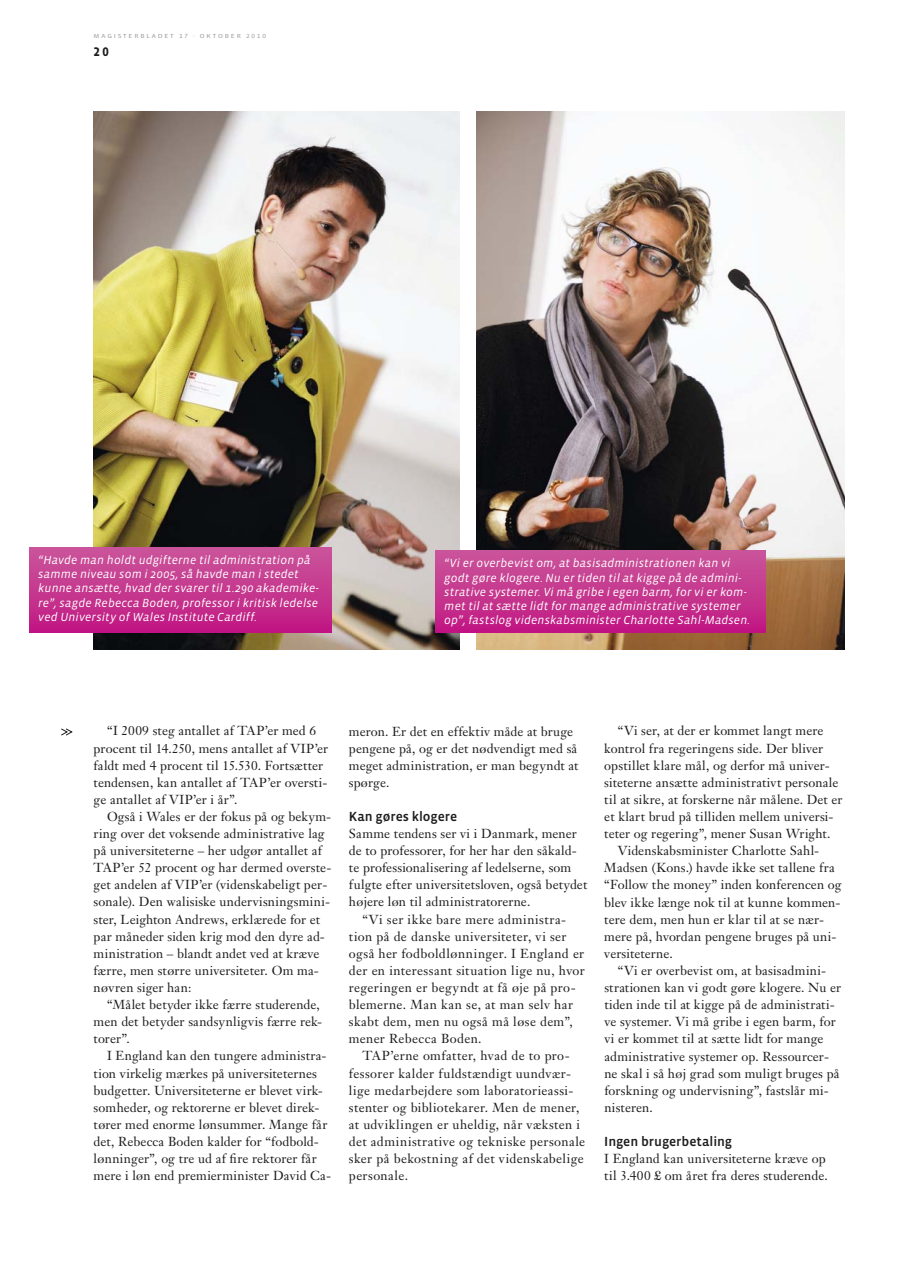
<style>
.page{position:relative;width:915px;height:1263px;background:#fff}
.page>*{position:absolute;margin:0;border:0;box-sizing:border-box;transform-origin:0 0}
.t1{font:500 13.5px "Vista Sans OT";color:#1c1c1c}
.t2{font:12.9px/17.1px "Janson Text";letter-spacing:.015em;color:#1c1c1c}
.t3{font:12.9px "Janson Text";letter-spacing:.035em;color:#1c1c1c}
.t4{font:700 12.75px "Vista Sans OT";color:#1c1c1c}
.t5{font:italic 12px/14.2px "Vista Sans OT";letter-spacing:.01em;color:#fff}
.t6{font:6px "Vista Sans OT";letter-spacing:.25em;color:#979898;scale:1.2 1}
</style>
<div class="page">
<img style="left:476px;top:112px;width:368px;height:538px">
<img style="left:94px;top:112px;width:365px;height:538px">
<div style="left:435px;top:551px;width:330px;height:82px;background:linear-gradient(to bottom,#ca579b,#c11883)"></div>
<div style="left:30px;top:547px;width:302px;height:86px;background:linear-gradient(to bottom,#ca579b,#c11883)"></div>
<svg style="left:61px;top:728px;width:12px;height:8px"></svg>
<p class="t6" style="left:94px;top:33px;width:145px">MAGISTERBLADET 17 · OKTOBER 2010</p>
<p class="t4" style="left:94px;top:47px;width:17px">20</p>
<p class="t5" style="left:38px;top:553px;width:282px">“Havde man holdt udgifterne til administration på samme niveau som i 2005, så havde man i stedet kunne ansætte, hvad der svarer til 1.290 akademike&shy;re”, sagde Rebecca Boden, professor i kritisk ledelse ved University of Wales Institute Cardiff.</p>
<p class="t5" style="left:444px;top:556px;width:307px">“Vi er overbevist om, at basisadministrationen kan vi godt gøre klogere. Nu er tiden til at kigge på de admini&shy;strative systemer. Vi må gribe i egen barm, for vi er kom&shy;met til at sætte lidt for mange administrative systemer op”, fastslog videnskabsminister Charlotte Sahl-Madsen.</p>
<p class="t2" style="left:94px;top:724px;width:236px;text-indent:14px">“I 2009 steg antallet af TAP’er med 6 procent til 14.250, mens antallet af VIP’er faldt med 4 procent til 15.530. Fortsætter tendensen, kan antallet af TAP’er oversti&shy;ge antallet af VIP’er i år”.</p>
<p class="t2" style="left:94px;top:809px;width:239px;text-indent:13px">Også i Wales er der fokus på og bekym&shy;ring over det voksende administrative lag på universiteterne – her udgør antallet af TAP’er 52 procent og har dermed overste&shy;get andelen af VIP’er (videnskabeligt per&shy;sonale). Den walisiske undervisningsmini&shy;ster, Leighton Andrews, erklærede for et par måneder siden krig mod den dyre ad&shy;ministration – blandt andet ved at kræve færre, men større universiteter. Om ma&shy;nøvren siger han:</p>
<p class="t2" style="left:94px;top:997px;width:230px;text-indent:14px">“Målet betyder ikke færre studerende, men det betyder sandsynligvis færre rek&shy;torer”.</p>
<p class="t2" style="left:94px;top:1049px;width:239px;text-indent:14px">I England kan den tungere administra&shy;tion virkelig mærkes på universiteternes budgetter. Universiteterne er blevet virk&shy;somheder, og rektorerne er blevet direk&shy;tører med enorme lønsummer. Mange får det, Rebecca Boden kalder for “fodbold&shy;lønninger”, og tre ud af fire rektorer får mere i løn end premierminister David Ca-</p>
<p class="t2" style="left:349px;top:724px;width:231px">meron. Er det en effektiv måde at bruge pengene på, og er det nødvendigt med så meget administration, er man begyndt at spørge.</p>
<p class="t1" style="left:349px;top:810px;width:110px">Kan gøres klogere</p>
<p class="t2" style="left:349px;top:826px;width:229px">Samme tendens ser vi i Danmark, mener</p>
<p class="t2" style="left:349px;top:843px;width:229px">de to professorer, for her har den såkald-</p>
<p class="t2" style="left:349px;top:860px;width:224px">te professionalisering af ledelserne, som</p>
<p class="t2" style="left:349px;top:877px;width:240px">fulgte efter universitetsloven, også betydet</p>
<p class="t2" style="left:349px;top:895px;width:183px">højere løn til administratorerne.</p>
<p class="t3" style="left:362px;top:914px;width:205px">“Vi ser ikke bare mere administra-</p>
<p class="t2" style="left:349px;top:929px;width:219px">tion på de danske universiteter, vi ser</p>
<p class="t2" style="left:349px;top:946px;width:237px">også her fodboldlønninger. I England er</p>
<p class="t2" style="left:349px;top:963px;width:237px">der en interessant situation lige nu, hvor</p>
<p class="t2" style="left:349px;top:980px;width:228px">regeringen er begyndt at få øje på pro-</p>
<p class="t2" style="left:349px;top:997px;width:226px">blemerne. Man kan se, at man selv har</p>
<p class="t2" style="left:349px;top:1014px;width:225px">skabt dem, men nu også må løse dem”,</p>
<p class="t2" style="left:349px;top:1031px;width:134px">mener Rebecca Boden.</p>
<p class="t2" style="left:362px;top:1049px;width:209px">TAP’erne omfatter, hvad de to pro-</p>
<p class="t2" style="left:349px;top:1066px;width:224px">fessorer kalder fuldstændigt uundvær-</p>
<p class="t2" style="left:349px;top:1083px;width:226px">lige medarbejdere som laboratorieassi-</p>
<p class="t2" style="left:349px;top:1100px;width:232px">stenter og bibliotekarer. Men de mener,</p>
<p class="t2" style="left:349px;top:1117px;width:232px">at udviklingen er uheldig, når væksten i</p>
<p class="t2" style="left:349px;top:1134px;width:238px">det administrative og tekniske personale</p>
<p class="t2" style="left:349px;top:1151px;width:236px">sker på bekostning af det videnskabelige</p>
<p class="t3" style="left:349px;top:1170px;width:60px">personale.</p>
<p class="t2" style="left:617px;top:724px;width:207px">“Vi ser, at der er kommet langt mere</p>
<p class="t2" style="left:604px;top:741px;width:220px">kontrol fra regeringens side. Der bliver</p>
<p class="t2" style="left:604px;top:758px;width:227px">opstillet klare mål, og derfor må univer-</p>
<p class="t2" style="left:604px;top:775px;width:235px">siteterne ansætte administrativt personale</p>
<p class="t2" style="left:604px;top:792px;width:239px">til at sikre, at forskerne når målene. Det er</p>
<p class="t2" style="left:604px;top:809px;width:230px">et klart brud på tilliden mellem universi-</p>
<p class="t2" style="left:604px;top:826px;width:227px">teter og regering”, mener Susan Wright.</p>
<p class="t2" style="left:617px;top:843px;width:203px">Videnskabsminister Charlotte Sahl-</p>
<p class="t2" style="left:604px;top:860px;width:232px">Madsen (Kons.) havde ikke set tallene fra</p>
<p class="t2" style="left:604px;top:878px;width:238px">“Follow the money” inden konferencen og</p>
<p class="t2" style="left:604px;top:895px;width:237px">blev ikke længe nok til at kunne kommen-</p>
<p class="t2" style="left:604px;top:912px;width:221px">tere dem, men hun er klar til at se nær-</p>
<p class="t2" style="left:604px;top:929px;width:233px">mere på, hvordan pengene bruges på uni-</p>
<p class="t2" style="left:604px;top:946px;width:70px">versiteterne.</p>
<p class="t2" style="left:617px;top:963px;width:210px">“Vi er overbevist om, at basisadmini-</p>
<p class="t2" style="left:604px;top:980px;width:238px">strationen kan vi godt gøre klogere. Nu er</p>
<p class="t2" style="left:604px;top:997px;width:232px">tiden inde til at kigge på de administrati-</p>
<p class="t2" style="left:604px;top:1014px;width:233px">ve systemer. Vi må gribe i egen barm, for</p>
<p class="t2" style="left:604px;top:1032px;width:221px">vi er kommet til at sætte lidt for mange</p>
<p class="t2" style="left:604px;top:1049px;width:226px">administrative systemer op. Ressourcer-</p>
<p class="t2" style="left:604px;top:1066px;width:236px">ne skal i så høj grad som muligt bruges på</p>
<p class="t2" style="left:604px;top:1083px;width:226px">forskning og undervisning”, fastslår mi-</p>
<p class="t2" style="left:604px;top:1100px;width:50px">nisteren.</p>
<p class="t1" style="left:604px;top:1134px;width:129px">Ingen brugerbetaling</p>
<p class="t2" style="left:604px;top:1151px;width:225px">I England kan universiteterne kræve op til 3.400 £ om året fra deres studerende.</p>
</div>
